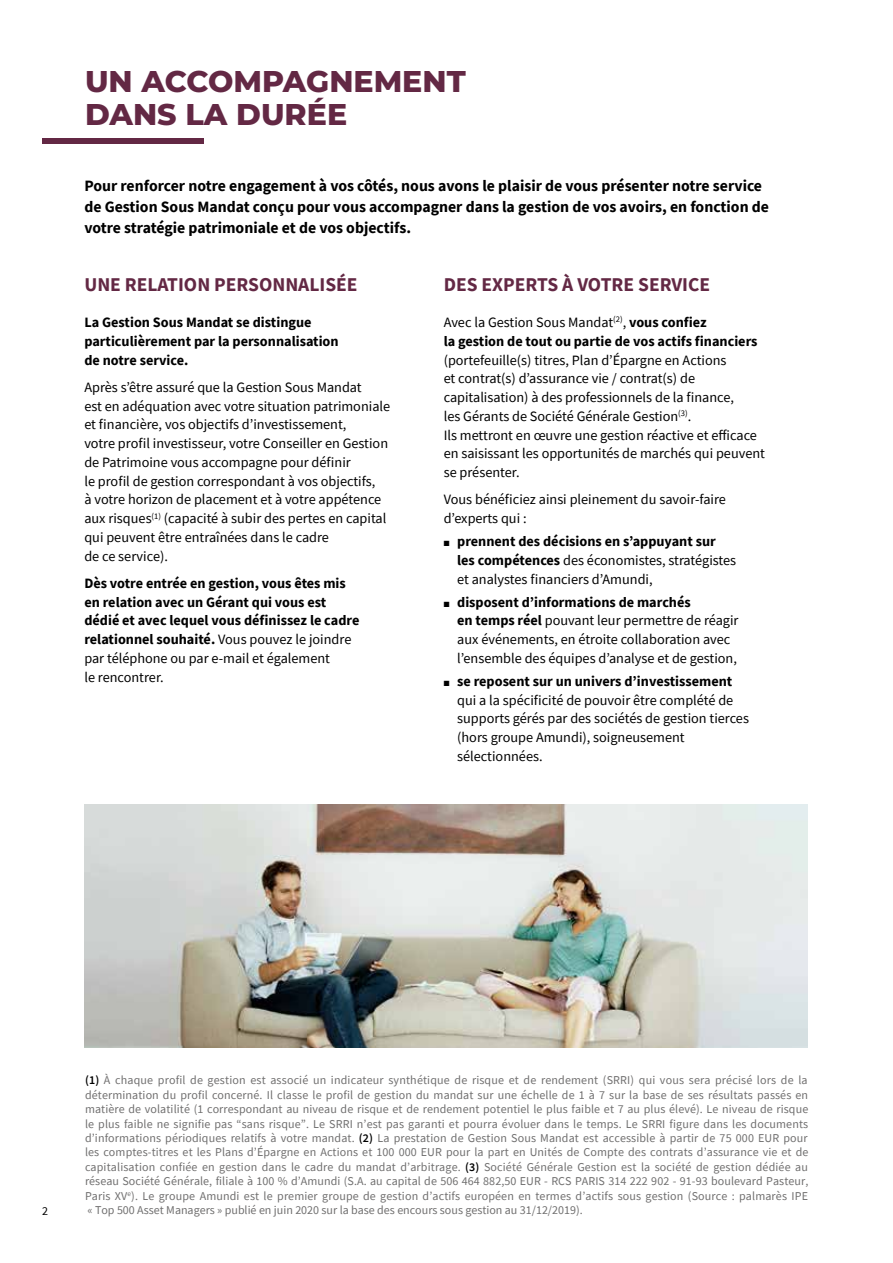
<style>
.page{position:relative;width:893px;height:1263px;background:#fff}
.page>*{position:absolute;margin:0;border:0;box-sizing:border-box;transform-origin:0 0}
.t1{font:800 30px/33px "Montserrat";color:#632844}
.t2{font:700 19.5px "Source Sans Pro";color:#632844}
.t3{font:700 15.75px/21px "Source Sans Pro";color:#000}
.t4{font:14.25px/18.8px "Source Sans Pro";color:#000}
.t5{font:700 14.25px/18.8px "Source Sans Pro";color:#000}
.t6{font:12px/14.4px "Source Sans Pro";color:#706f6f;text-align:justify}
.t7{font:12px "Source Sans Pro";color:#000}
.s1{font-weight:400}
.s2{font-weight:700}
.s3{font-weight:600;color:#000}
</style>
<div class="page">
<img style="left:84px;top:805px;width:724px;height:243px">
<div style="left:43px;top:138px;width:161px;height:6px;background:#632844"></div>
<h1 class="t1" style="left:85px;top:64px;width:382px">UN ACCOMPAGNEMENT<br>DANS LA DURÉE</h1>
<p class="t3" style="left:84px;top:175px;width:686px">Pour renforcer notre engagement à vos côtés, nous avons le plaisir de vous présenter notre service de Gestion Sous Mandat conçu pour vous accompagner dans la gestion de vos avoirs, en fonction de votre stratégie patrimoniale et de vos objectifs.</p>
<h2 class="t2" style="left:84px;top:272px;width:275px">UNE RELATION PERSONNALISÉE</h2>
<p class="t5" style="left:84px;top:313px;width:256px">La Gestion Sous Mandat se distingue particulièrement par la personnalisation de notre service.</p>
<p class="t4" style="left:84px;top:378px;width:307px">Après s’être assuré que la Gestion Sous Mandat<br>est en adéquation avec votre situation patrimoniale et financière, vos objectifs d’investissement,<br>votre profil investisseur, votre Conseiller en Gestion de Patrimoine vous accompagne pour définir<br>le profil de gestion correspondant à vos objectifs,<br>à votre horizon de placement et à votre appétence aux risques<sup>(1)</sup> (capacité à subir des pertes en capital qui peuvent être entraînées dans le cadre<br>de ce service).</p>
<p class="t5" style="left:84px;top:574px;width:277px">Dès votre entrée en gestion, vous êtes mis en relation avec un Gérant qui vous est dédié et avec lequel vous définissez le cadre relationnel souhaité. <span class="s1">Vous pouvez le joindre par téléphone ou par e-mail et également<br>le rencontrer.</span></p>
<h2 class="t2" style="left:444px;top:272px;width:268px">DES EXPERTS À VOTRE SERVICE</h2>
<p class="t5" style="left:444px;top:313px;width:315px"><span class="s1">Avec la Gestion Sous Mandat</span><sup>(2)</sup><span class="s1">,</span> vous confiez<br>la gestion de tout ou partie de vos actifs financiers</p>
<p class="t4" style="left:444px;top:350px;width:323px">(portefeuille(s) titres, Plan d’Épargne en Actions<br>et contrat(s) d’assurance vie / contrat(s) de capitalisation) à des professionnels de la finance,<br>les Gérants de Société Générale Gestion<sup>(3)</sup>.<br>Ils mettront en œuvre une gestion réactive et efficace en saisissant les opportunités de marchés qui peuvent se présenter.</p>
<p class="t4" style="left:444px;top:490px;width:284px">Vous bénéficiez ainsi pleinement du savoir-faire d’experts qui :</p>
<p class="t4" style="left:457px;top:532px;width:280px;text-indent:-14px">■ <span class="s2">prennent des décisions en s’appuyant sur les compétences</span> des économistes, stratégistes et analystes financiers d’Amundi,</p>
<p class="t4" style="left:457px;top:592px;width:283px;text-indent:-14px">■ <span class="s2">disposent d’informations de marchés<br>en temps réel</span> pouvant leur permettre de réagir aux événements, en étroite collaboration avec l’ensemble des équipes d’analyse et de gestion,</p>
<p class="t4" style="left:457px;top:672px;width:293px;text-indent:-14px">■ <span class="s2">se reposent sur un univers d’investissement </span>qui a la spécificité de pouvoir être complété de supports gérés par des sociétés de gestion tierces (hors groupe Amundi), soigneusement sélectionnées.</p>
<p class="t6" style="left:85px;top:1073px;width:725px"><span class="s3">(1)</span> À chaque profil de gestion est associé un indicateur synthétique de risque et de rendement (SRRI) qui vous sera précisé lors de la détermination du profil concerné. Il classe le profil de gestion du mandat sur une échelle de 1 à 7 sur la base de ses résultats passés en matière de volatilité (1 correspondant au niveau de risque et de rendement potentiel le plus faible et 7 au plus élevé). Le niveau de risque le plus faible ne signifie pas “sans risque”. Le SRRI n’est pas garanti et pourra évoluer dans le temps. Le SRRI figure dans les documents d’informations périodiques relatifs à votre mandat. <span class="s3">(2)</span> La prestation de Gestion Sous Mandat est accessible à partir de 75 000 EUR pour les comptes-titres et les Plans d’Épargne en Actions et 100 000 EUR pour la part en Unités de Compte des contrats d’assurance vie et de capitalisation confiée en gestion dans le cadre du mandat d’arbitrage. <span class="s3">(3)</span> Société Générale Gestion est la société de gestion dédiée au réseau Société Générale, filiale à 100 % d’Amundi (S.A. au capital de 506 464 882,50 EUR - RCS PARIS 314 222 902 - 91-93 boulevard Pasteur, Paris XV<sup>e</sup>). Le groupe Amundi est le premier groupe de gestion d’actifs européen en termes d’actifs sous gestion (Source : palmarès IPE</p>
<p class="t7" style="left:42px;top:1203px;width:7px">2</p>
<p class="t6" style="left:87px;top:1203px;width:497px">« Top 500 Asset Managers » publié en juin 2020 sur la base des encours sous gestion au 31/12/2019).</p>
</div>
